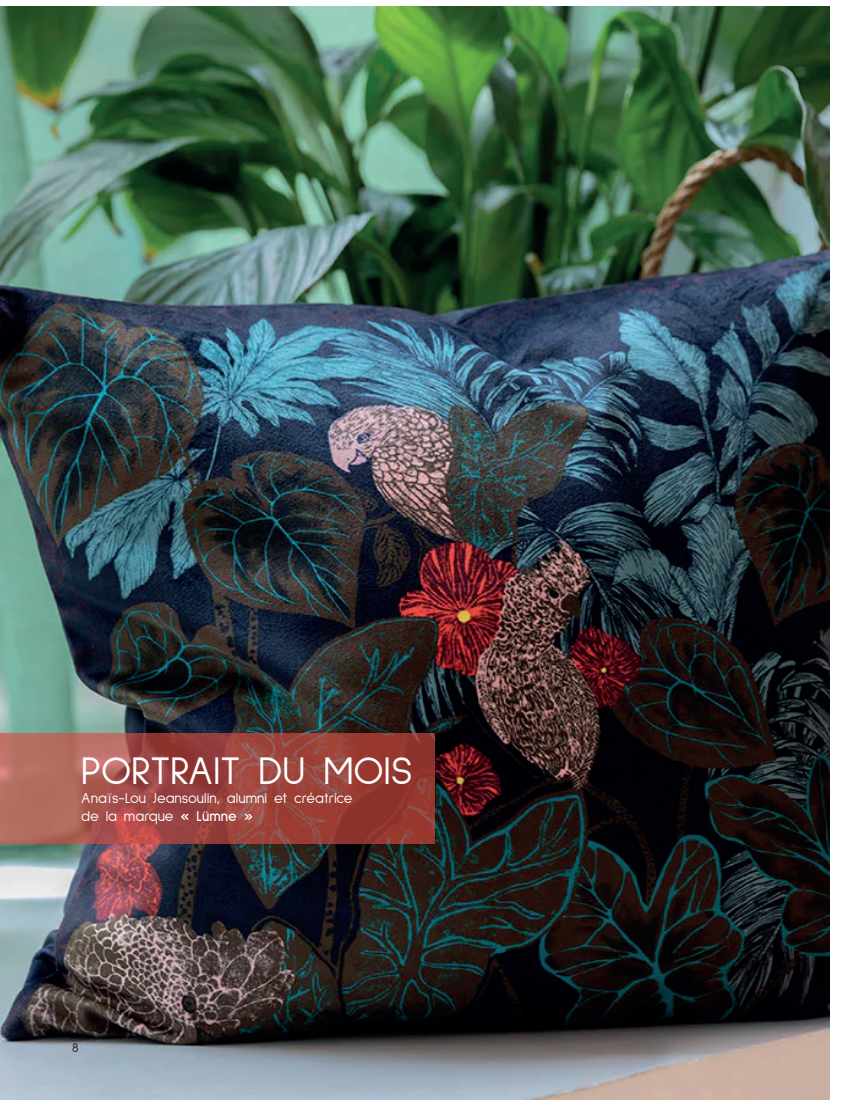
<style>
.page{position:relative;width:851px;height:1106px;background:#fff}
.page>*{position:absolute;margin:0;border:0;box-sizing:border-box;transform-origin:0 0}
.t1{font:40.5px "Sulphur Point";color:#fff}
.t2{font:15px/18px "Sulphur Point";color:#fff}
.t3{font:13.5px "Sulphur Point";color:#231f20}
.s1{font-weight:700}
</style>
<div class="page">
<img style="left:0;top:6px;width:829px;height:1093px">
<svg style="left:0;top:733px;width:434px;height:111px"></svg>
<h1 class="t1" style="left:81px;top:748px;width:332px">PORTRAIT DU MOIS</h1>
<p class="t2" style="left:81px;top:789px;width:273px">Anaïs-Lou Jeansoulin, alumni et créatrice de la marque <span class="s1">« Lümne »</span></p>
<p class="t3" style="left:72px;top:1040px;width:8px">8</p>
</div>
